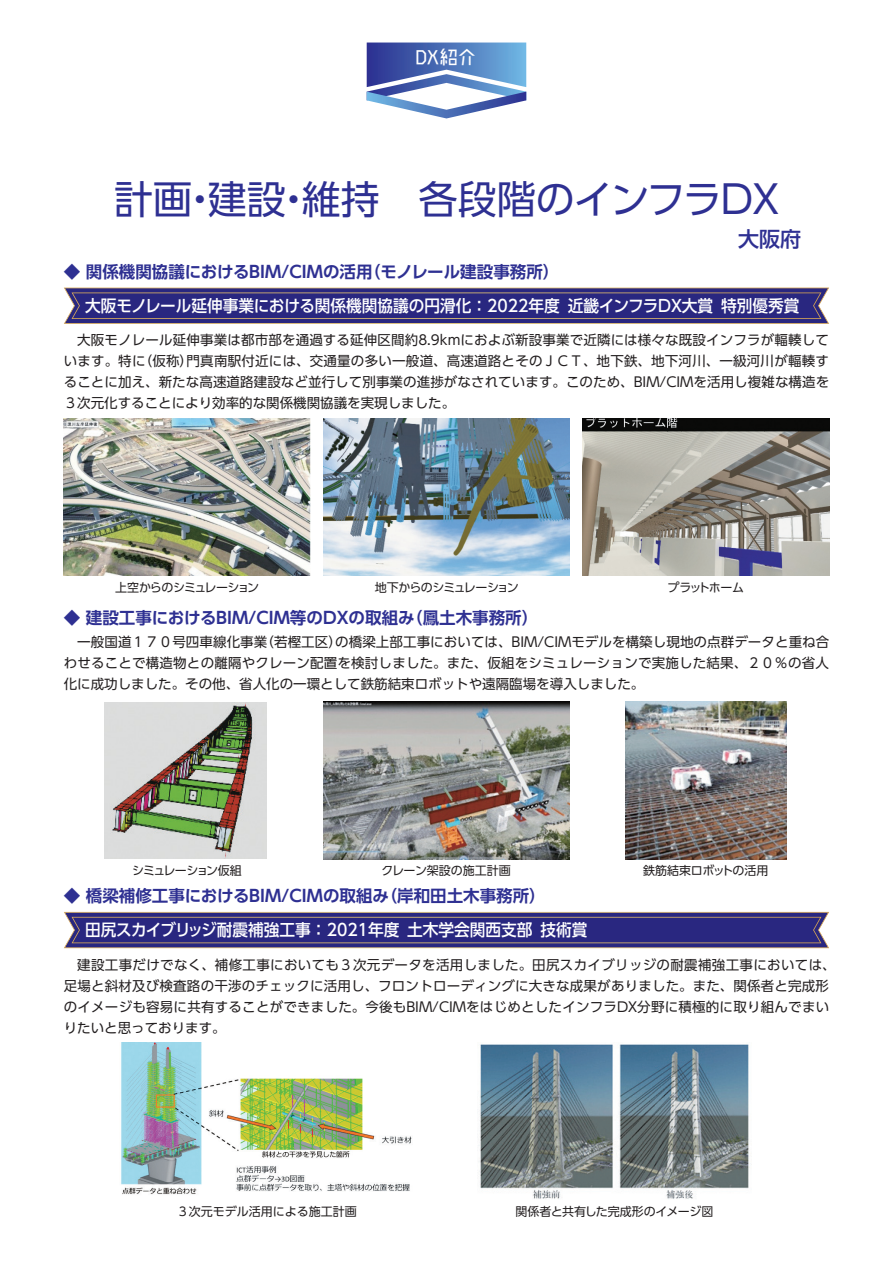
<style>
.page{position:relative;width:893px;height:1263px;background:#fff}
.page>*{position:absolute;margin:0;border:0;box-sizing:border-box;transform-origin:0 0}
.t1{font:39px "UD Shin Go Pro";color:#2e3092}
.t2{font:21px "Makinas Scrap 5";color:#fff}
.t3{font:500 21px "UD Shin Go Pro";color:#2e3092}
.t4{font:700 16.5px "UD Shin Go Pro De";color:#2e3092}
.t5{font:500 16.5px "UD Shin Go Pro";color:#fff;scale:.95 1}
.t6{font:13.5px/21px "UD Shin Go Pro";letter-spacing:.015em;color:#231f20;text-align:justify}
.t7{font:12px "UD Shin Go Pro";letter-spacing:-.06em;color:#231f20}
.t8{font:12px "UD Shin Go Pro";color:#231f20}
.t9{font:12px "UD Shin Go Pro";letter-spacing:-.03em;color:#231f20}
.t10{font:12px "UD Shin Go Pro";letter-spacing:-.01em;color:#231f20}
.t11{font:12px "UD Shin Go Pro";letter-spacing:-.075em;color:#231f20}
.t12{font:12px "UD Shin Go Pro";letter-spacing:-.07em;color:#231f20}
</style>
<div class="page">
<svg style="left:367px;top:43px;width:159px;height:75px"></svg>
<img style="left:64px;top:418px;width:246px;height:158px">
<img style="left:583px;top:418px;width:246px;height:158px">
<img style="left:323px;top:418px;width:247px;height:158px">
<img style="left:105px;top:702px;width:162px;height:156px">
<img style="left:625px;top:702px;width:162px;height:157px">
<img style="left:323px;top:702px;width:247px;height:157px">
<svg style="left:64px;top:288px;width:765px;height:36px;background:#3b3680"></svg>
<img style="left:121px;top:1043px;width:291px;height:152px">
<img style="left:478px;top:1044px;width:274px;height:155px">
<svg style="left:64px;top:912px;width:765px;height:36px;background:#3c3780"></svg>
<h2 class="t2" style="left:415px;top:45px;width:63px">DX紹介</h2>
<h1 class="t1" style="left:114px;top:168px;width:666px">計画・建設・維持　各段階のインフラDX</h1>
<p class="t4" style="left:64px;top:258px;width:497px">◆ 関係機関協議におけるBIM/CIMの活用（モノレール建設事務所）</p>
<h2 class="t3" style="left:738px;top:222px;width:64px">大阪府</h2>
<p class="t5" style="left:85px;top:292px;width:753px">大阪モノレール延伸事業における関係機関協議の円滑化：2022年度 近畿インフラDX大賞 特別優秀賞</p>
<p class="t6" style="left:64px;top:329px;width:767px">　大阪モノレール延伸事業は都市部を通過する延伸区間約8.9kmにおよぶ新設事業で近隣には様々な既設インフラが輻輳しています。特に（仮称）門真南駅付近には、交通量の多い一般道、高速道路とそのＪＣＴ、地下鉄、地下河川、一級河川が輻輳することに加え、新たな高速道路建設など並行して別事業の進捗がなされています。このため、BIM/CIMを活用し複雑な構造を３次元化することにより効率的な関係機関協議を実現しました。</p>
<p class="t7" style="left:115px;top:578px;width:145px">上空からのシミュレーション</p>
<p class="t7" style="left:375px;top:578px;width:145px">地下からのシミュレーション</p>
<p class="t12" style="left:668px;top:578px;width:78px">プラットホーム</p>
<p class="t4" style="left:64px;top:605px;width:476px">◆ 建設工事におけるBIM/CIM等のDXの取組み（鳳土木事務所）</p>
<p class="t6" style="left:64px;top:631px;width:767px">　一般国道１７０号四車線化事業（若樫工区）の橋梁上部工事においては、BIM/CIMモデルを構築し現地の点群データと重ね合わせることで構造物との離隔やクレーン配置を検討しました。また、仮組をシミュレーションで実施した結果、２０％の省人化に成功しました。その他、省人化の一環として鉄筋結束ロボットや遠隔臨場を導入しました。</p>
<p class="t11" style="left:132px;top:861px;width:111px">シミュレーション仮組</p>
<p class="t8" style="left:382px;top:861px;width:131px">クレーン架設の施工計画</p>
<p class="t10" style="left:643px;top:861px;width:127px">鉄筋結束ロボットの活用</p>
<p class="t4" style="left:64px;top:882px;width:483px">◆ 橋梁補修工事におけるBIM/CIMの取組み（岸和田土木事務所）</p>
<p class="t5" style="left:85px;top:916px;width:530px">田尻スカイブリッジ耐震補強工事：2021年度 土木学会関西支部 技術賞</p>
<p class="t6" style="left:64px;top:953px;width:773px;text-align:left">　建設工事だけでなく、補修工事においても３次元データを活用しました。田尻スカイブリッジの耐震補強工事においては、足場と斜材及び検査路の干渉のチェックに活用し、フロントローディングに大きな成果がありました。また、関係者と完成形のイメージも容易に共有することができました。今後もBIM/CIMをはじめとしたインフラDX分野に積極的に取り組んでまいりたいと思っております。</p>
<p class="t8" style="left:177px;top:1202px;width:181px">３次元モデル活用による施工計画</p>
<p class="t9" style="left:516px;top:1202px;width:199px">関係者と共有した完成形のイメージ図</p>
</div>
